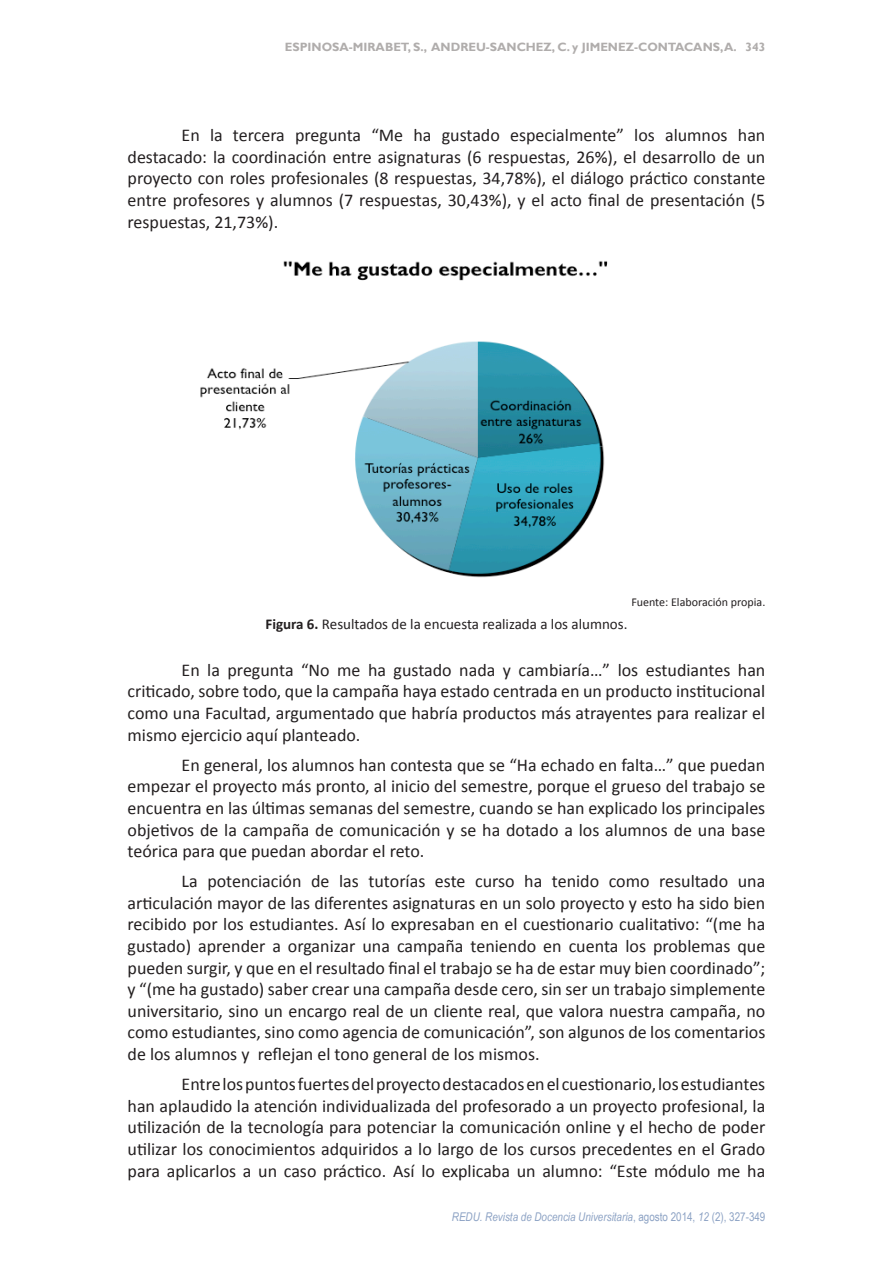
<style>
.page{position:relative;width:893px;height:1263px;background:#fff}
.page>*{position:absolute;margin:0;border:0;box-sizing:border-box;transform-origin:0 0}
.t1{font:18px/21.6px "Calibri";color:#231f20;text-align:justify}
.t2{font:15px "Calibri";color:#231f20}
.t3{font:700 12px "Gill Sans";color:#b0adac}
.t4{font:italic 12px "Arial Narrow";color:#8ca2c4}
.t5{font:12px "Calibri";color:#231f20}
.s1{font-weight:700}
.s2{font-style:normal}
</style>
<div class="page">
<img style="left:200px;top:261px;width:408px;height:317px">
<p class="t3" style="left:285px;top:40px;width:482px">ESPINOSA-MIRABET, S., ANDREU-SÁNCHEZ, C. y JIMÉNEZ-CONTACANS, A. 343</p>
<p class="t1" style="left:128px;top:124px;width:639px;text-indent:54px">En la tercera pregunta “Me ha gustado especialmente” los alumnos han destacado: la coordinación entre asignaturas (6 respuestas, 26%), el desarrollo de un proyecto con roles profesionales (8 respuestas, 34,78%), el diálogo práctico constante entre profesores y alumnos (7 respuestas, 30,43%), y el acto final de presentación (5 respuestas, 21,73%).</p>
<p class="t5" style="left:631px;top:595px;width:136px">Fuente: Elaboración propia.</p>
<p class="t2" style="left:265px;top:614px;width:363px"><span class="s1">Figura 6.</span> Resultados de la encuesta realizada a los alumnos.</p>
<p class="t1" style="left:128px;top:659px;width:639px;text-indent:54px">En la pregunta “No me ha gustado nada y cambiaría…” los estudiantes han criticado, sobre todo, que la campaña haya estado centrada en un producto institucional como una Facultad, argumentado que habría productos más atrayentes para realizar el mismo ejercicio aquí planteado.</p>
<p class="t1" style="left:128px;top:754px;width:639px;text-indent:54px">En general, los alumnos han contesta que se “Ha echado en falta…” que puedan empezar el proyecto más pronto, al inicio del semestre, porque el grueso del trabajo se encuentra en las últimas semanas del semestre, cuando se han explicado los principales objetivos de la campaña de comunicación y se ha dotado a los alumnos de una base teórica para que puedan abordar el reto.</p>
<p class="t1" style="left:128px;top:870px;width:639px;text-indent:54px">La potenciación de las tutorías este curso ha tenido como resultado una articulación mayor de las diferentes asignaturas en un solo proyecto y esto ha sido bien recibido por los estudiantes. Así lo expresaban en el cuestionario cualitativo: “(me ha gustado) aprender a organizar una campaña teniendo en cuenta los problemas que pueden surgir, y que en el resultado final el trabajo se ha de estar muy bien coordinado”; y “(me ha gustado) saber crear una campaña desde cero, sin ser un trabajo simplemente universitario, sino un encargo real de un cliente real, que valora nuestra campaña, no como estudiantes, sino como agencia de comunicación”, son algunos de los comentarios de los alumnos y reflejan el tono general de los mismos.</p>
<p class="t1" style="left:128px;top:1073px;width:639px;text-indent:54px">Entre los puntos fuertes del proyecto destacados en el cuestionario, los estudiantes han aplaudido la atención individualizada del profesorado a un proyecto profesional, la utilización de la tecnología para potenciar la comunicación online y el hecho de poder utilizar los conocimientos adquiridos a lo largo de los cursos precedentes en el Grado para aplicarlos a un caso práctico. Así lo explicaba un alumno: “Este módulo me ha</p>
<p class="t4" style="left:452px;top:1208px;width:315px">REDU. Revista de Docencia Universitaria<span class="s2">, agosto 2014,</span> 12 <span class="s2">(2), 327-349</span></p>
</div>
